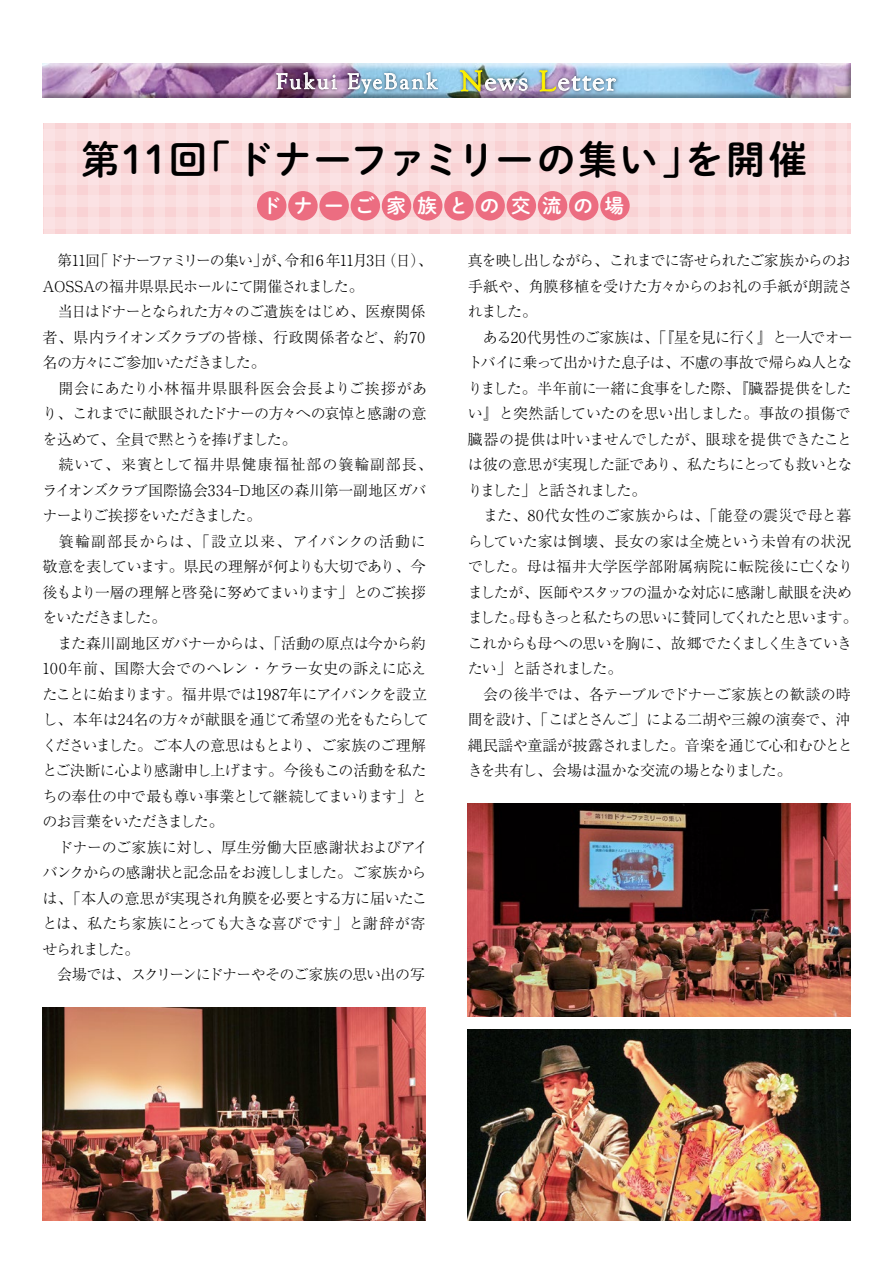
<style>
.page{position:relative;width:893px;height:1263px;background:#fff}
.page>*{position:absolute;margin:0;border:0;box-sizing:border-box;transform-origin:0 0}
.t1{font:39px "P Shuei M Go Std B";letter-spacing:.02em;color:#000}
.t2{font:22.5px "Goudy Old Style T";letter-spacing:.095em;color:#fff}
.t3{font:19.5px "P Shuei M Go Std B";letter-spacing:.59em;color:#fff}
.t4{font:300 15px/25.5px "Ryumin Pro";letter-spacing:-.045em;color:#000}
.s1{font-size:30px;color:#fff100}
.s2{font-size:27.6px}
</style>
<div class="page">
<img style="left:42px;top:64px;width:809px;height:34px">
<img style="left:270px;top:63px;width:353px;height:35px">
<svg style="left:460px;top:70px;width:68px;height:22px"></svg>
<svg style="left:539px;top:70px;width:77px;height:22px;background:#aab6c4"></svg>
<svg style="left:276px;top:70px;width:61px;height:20px"></svg>
<svg style="left:347px;top:71px;width:91px;height:27px;background:#94b4c9"></svg>
<div style="left:43px;top:123px;width:807px;height:111px;background:#faddde"></div>
<div style="left:257px;top:191px;width:29px;height:29px;background:#ec6d81;border-radius:50%"></div>
<div style="left:288px;top:191px;width:30px;height:29px;background:#ec6d81;border-radius:50%"></div>
<div style="left:319px;top:191px;width:30px;height:29px;background:#ec6d81;border-radius:50%"></div>
<div style="left:351px;top:191px;width:29px;height:29px;background:#ec6d81;border-radius:50%"></div>
<div style="left:382px;top:191px;width:29px;height:29px;background:#ec6d81;border-radius:50%"></div>
<div style="left:413px;top:191px;width:29px;height:29px;background:#ec6d81;border-radius:50%"></div>
<div style="left:444px;top:191px;width:30px;height:29px;background:#ec6d81;border-radius:50%"></div>
<div style="left:475px;top:191px;width:30px;height:29px;background:#ec6d81;border-radius:50%"></div>
<div style="left:507px;top:191px;width:29px;height:29px;background:#ec6d81;border-radius:50%"></div>
<div style="left:538px;top:191px;width:29px;height:29px;background:#ec6d81;border-radius:50%"></div>
<div style="left:569px;top:191px;width:29px;height:29px;background:#ec6d81;border-radius:50%"></div>
<div style="left:600px;top:191px;width:30px;height:29px;background:#ec6d81;border-radius:50%"></div>
<img style="left:43px;top:1008px;width:382px;height:212px">
<img style="left:468px;top:1029px;width:382px;height:191px">
<img style="left:468px;top:804px;width:382px;height:212px">
<h2 class="t2" style="left:276px;top:69px;width:342px">Fukui EyeBank <span class="s1">N</span><span class="s2">ews</span> <span class="s1">L</span><span class="s2">etter</span></h2>
<h1 class="t1" style="left:81px;top:130px;width:728px">第11回「ドナーファミリーの集い」を開催</h1>
<h3 class="t3" style="left:262px;top:191px;width:364px">ドナーご家族との交流の場</h3>
<p class="t4" style="left:43px;top:247px;width:392px">　第11回「ドナーファミリーの集い」が、令和 6 年11月3日（日）、<br>AOSSAの福井県県民ホールにて開催されました。<br>　当日はドナーとなられた方々のご遺族をはじめ、医療関係者、県内ライオンズクラブの皆様、行政関係者など、約70名の方々にご参加いただきました。<br>　開会にあたり小林福井県眼科医会会長よりご挨拶があり、これまでに献眼されたドナーの方々への哀悼と感謝の意を込めて、全員で黙とうを捧げました。<br>　続いて、来賓として福井県健康福祉部の簔輪副部長、ライオンズクラブ国際協会334-D地区の森川第一副地区ガバナーよりご挨拶をいただきました。<br>　簑輪副部長からは、「設立以来、アイバンクの活動に敬意を表しています。県民の理解が何よりも大切であり、今後もより一層の理解と啓発に努めてまいります」とのご挨拶をいただきました。<br>　また森川副地区ガバナーからは、「活動の原点は今から約<br>100年前、国際大会でのヘレン・ケラー女史の訴えに応えたことに始まります。福井県では1987年にアイバンクを設立し、本年は24名の方々が献眼を通じて希望の光をもたらしてくださいました。ご本人の意思はもとより、ご家族のご理解とご決断に心より感謝申し上げます。今後もこの活動を私たちの奉仕の中で最も尊い事業として継続してまいります」とのお言葉をいただきました。<br>　ドナーのご家族に対し、厚生労働大臣感謝状およびアイバンクからの感謝状と記念品をお渡ししました。ご家族からは、「本人の意思が実現され角膜を必要とする方に届いたことは、私たち家族にとっても大きな喜びです」と謝辞が寄せられました。</p>
<p class="t4" style="left:57px;top:961px;width:369px">会場では、スクリーンにドナーやそのご家族の思い出の写</p>
<p class="t4" style="left:468px;top:247px;width:392px">真を映し出しながら、これまでに寄せられたご家族からのお手紙や、角膜移植を受けた方々からのお礼の手紙が朗読されました。<br>　ある20代男性のご家族は、「『星を見に行く』と一人でオートバイに乗って出かけた息子は、不慮の事故で帰らぬ人となりました。半年前に一緒に食事をした際、『臓器提供をしたい』と突然話していたのを思い出しました。事故の損傷で臓器の提供は叶いませんでしたが、眼球を提供できたことは彼の意思が実現した証であり、私たちにとっても救いとなりました」と話されました。<br>　また、80代女性のご家族からは、「能登の震災で母と暮らしていた家は倒壊、長女の家は全焼という未曽有の状況でした。母は福井大学医学部附属病院に転院後に亡くなりましたが、医師やスタッフの温かな対応に感謝し献眼を決めました。母もきっと私たちの思いに賛同してくれたと思います。これからも母への思いを胸に、故郷でたくましく生きていきたい」と話されました。<br>　会の後半では、各テーブルでドナーご家族との歓談の時間を設け、「こばとさんご」による二胡や三線の演奏で、沖縄民謡や童謡が披露されました。音楽を通じて心和むひとときを共有し、会場は温かな交流の場となりました。</p>
</div>
